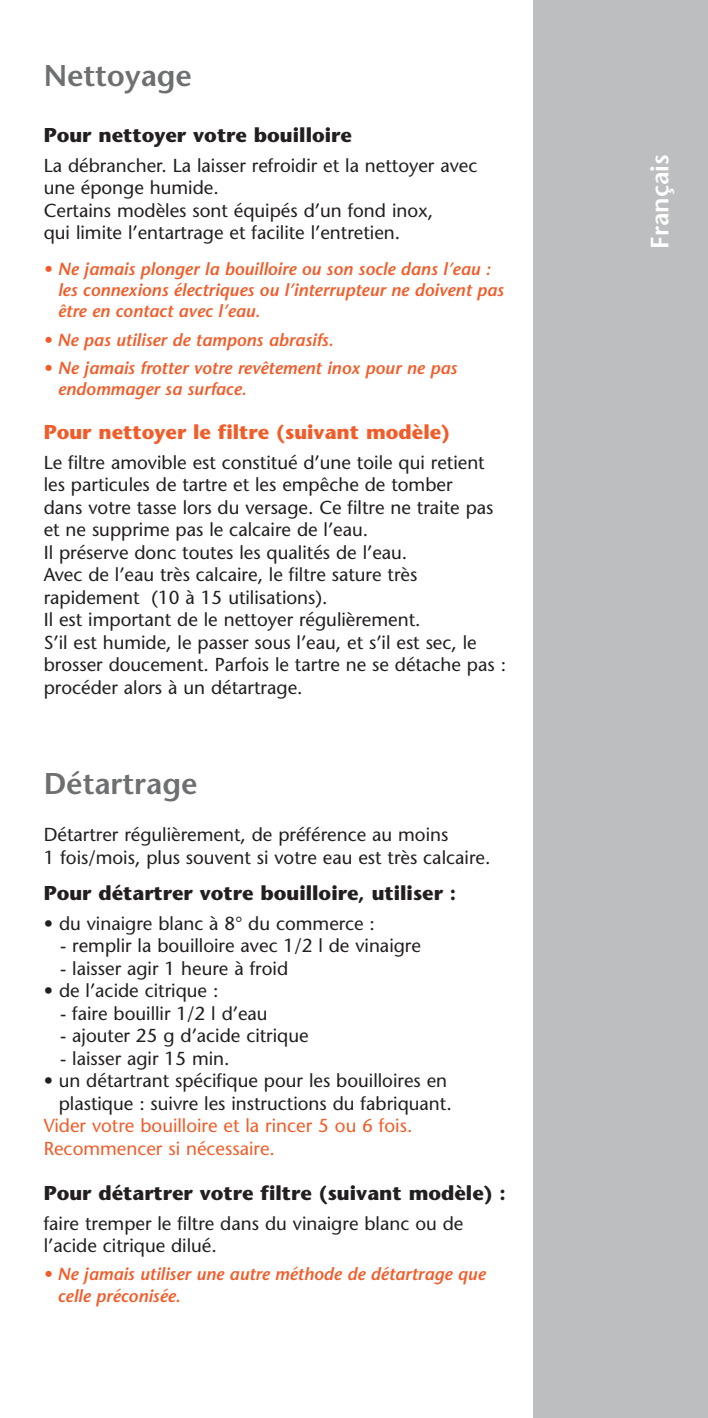
<style>
.page{position:relative;width:708px;height:1418px;background:#fff}
.page>*{position:absolute;margin:0;border:0;box-sizing:border-box;transform-origin:0 0}
.t1{font:600 30px "Stone Sans";color:#6d6f71}
.t2{font:600 25px "Stone Sans";color:#fff}
.t3{font:700 20px "Stone Sans";color:#231f20}
.t4{font:700 20px "Stone Sans";color:#f15d2a}
.t5{font:18.75px/22.5px "Stone Sans";color:#231f20}
.t6{font:18.75px/22.5px "Stone Sans";color:#f15d2a}
.t7{font:italic 600 17.5px/21.2px "Stone Sans";color:#f15d2a}
</style>
<div class="page">
<div style="left:533px;top:0;width:175px;height:1418px;background:#bcbec0"></div>
<h1 class="t1" style="left:44px;top:64px;width:150px">Nettoyage</h1>
<p class="t3" style="left:44px;top:128px;width:309px">Pour nettoyer votre bouilloire</p>
<p class="t5" style="left:44px;top:156px;width:435px">La débrancher. La laisser refroidir et la nettoyer avec une éponge humide.<br>Certains modèles sont équipés d’un fond inox,<br>qui limite l’entartrage et facilite l’entretien.</p>
<p class="t7" style="left:58px;top:260px;width:447px;text-indent:-14px">• Ne jamais plonger la bouilloire ou son socle dans l’eau : les connexions électriques ou l’interrupteur ne doivent pas être en contact avec l’eau.</p>
<p class="t7" style="left:44px;top:331px;width:291px">• Ne pas utiliser de tampons abrasifs.</p>
<p class="t7" style="left:58px;top:359px;width:400px;text-indent:-14px">• Ne jamais frotter votre revêtement inox pour ne pas endommager sa surface.</p>
<p class="t4" style="left:44px;top:424px;width:408px">Pour nettoyer le filtre (suivant modèle)</p>
<p class="t5" style="left:44px;top:453px;width:464px">Le filtre amovible est constitué d’une toile qui retient les particules de tartre et les empêche de tomber<br>dans votre tasse lors du versage. Ce filtre ne traite pas et ne supprime pas le calcaire de l’eau.<br>Il préserve donc toutes les qualités de l’eau.<br>Avec de l’eau très calcaire, le filtre sature très rapidement (10 à 15 utilisations).<br>Il est important de le nettoyer régulièrement.<br>S’il est humide, le passer sous l’eau, et s’il est sec, le brosser doucement. Parfois le tartre ne se détache pas : procéder alors à un détartrage.</p>
<h1 class="t1" style="left:44px;top:772px;width:155px">Détartrage</h1>
<p class="t5" style="left:44px;top:825px;width:448px">Détartrer régulièrement, de préférence au moins<br>1 fois/mois, plus souvent si votre eau est très calcaire.</p>
<p class="t3" style="left:44px;top:885px;width:414px">Pour détartrer votre bouilloire, utiliser :</p>
<p class="t5" style="left:44px;top:914px;width:332px">• du vinaigre blanc à 8° du commerce :</p>
<p class="t5" style="left:60px;top:936px;width:362px">- remplir la bouilloire avec 1/2 l de vinaigre</p>
<p class="t5" style="left:60px;top:959px;width:229px">- laisser agir 1 heure à froid</p>
<p class="t5" style="left:44px;top:981px;width:176px">• de l’acide citrique :</p>
<p class="t5" style="left:60px;top:1004px;width:209px">- faire bouillir 1/2 l d’eau</p>
<p class="t5" style="left:60px;top:1026px;width:250px">- ajouter 25 g d’acide citrique</p>
<p class="t5" style="left:60px;top:1049px;width:171px">- laisser agir 15 min.</p>
<p class="t5" style="left:44px;top:1071px;width:409px;text-align:right">• un détartrant spécifique pour les bouilloires en plastique : suivre les instructions du fabriquant.</p>
<p class="t6" style="left:44px;top:1116px;width:370px">Vider votre bouilloire et la rincer 5 ou 6 fois.<br>Recommencer si nécessaire.</p>
<p class="t3" style="left:44px;top:1185px;width:463px">Pour détartrer votre filtre (suivant modèle) :</p>
<p class="t5" style="left:44px;top:1213px;width:421px">faire tremper le filtre dans du vinaigre blanc ou de l’acide citrique dilué.</p>
<p class="t7" style="left:57px;top:1265px;width:429px;text-indent:-14px">• Ne jamais utiliser une autre méthode de détartrage que celle préconisée.</p>
<h2 class="t2" style="left:650px;top:249px;width:96px;rotate:-90deg">Français</h2>
</div>
